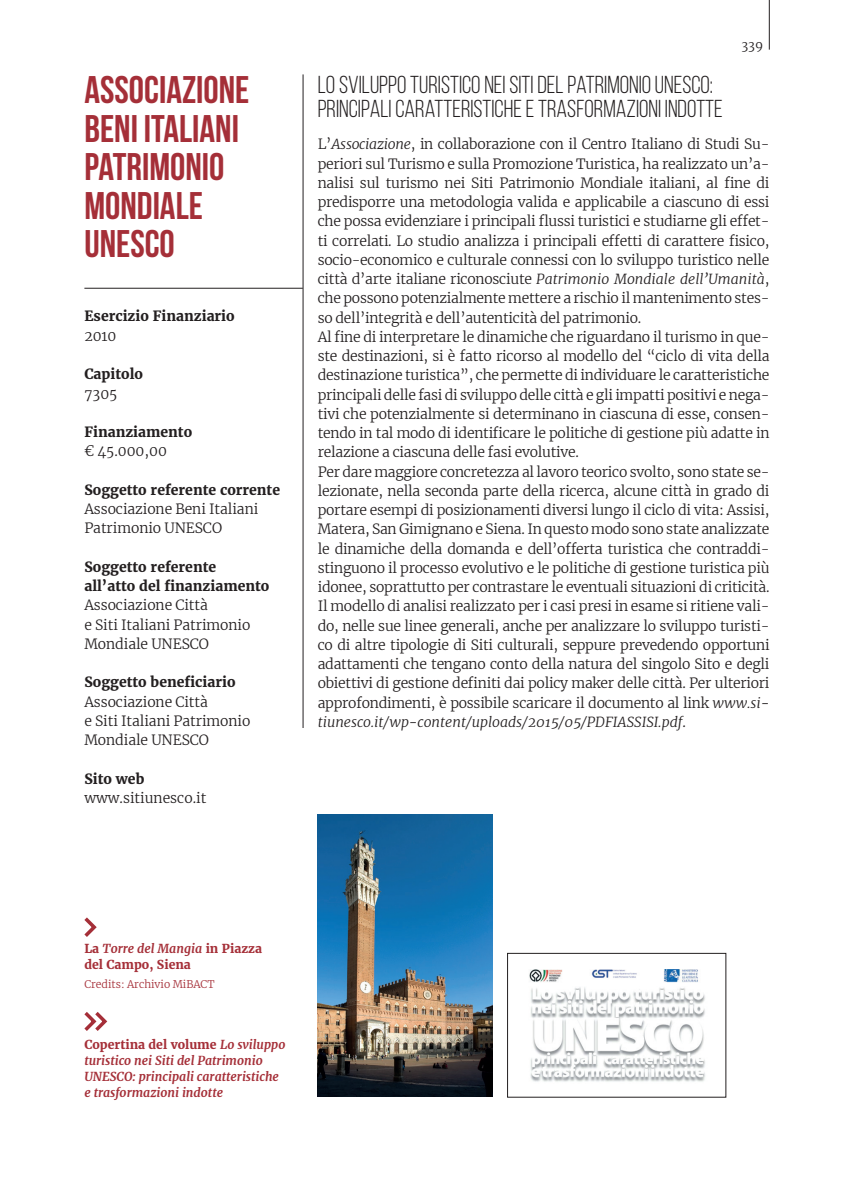
<style>
.page{position:relative;width:844px;height:1191px;background:#fff}
.page>*{position:absolute;margin:0;border:0;box-sizing:border-box;transform-origin:0 0}
.t1{font:700 38.5px/38.5px "Bebas Neue";color:#a52f38}
.t2{font:24.5px/24.5px "Bebas Neue";color:#231f20}
.t3{font:300 14px/19.2px "Merriweather";letter-spacing:-.02em;color:#231f20}
.t4{font:700 14px/19.2px "Merriweather";color:#231f20}
.t5{font:300 14px "Merriweather";color:#231f20}
.t6{font:italic 700 12.25px/15.8px "Merriweather";color:#a52f38}
.t7{font:700 12.25px/15.8px "Merriweather";color:#a52f38}
.t8{font:300 12.25px "Merriweather";color:#231f20}
.t9{font:300 10.5px "Merriweather";color:#a52f38}
.s1{font-style:italic}
.s2{font-style:normal}
</style>
<div class="page">
<hr style="left:768px;top:0;width:1px;height:50px;background:#231f20">
<hr style="left:303px;top:74px;width:1px;height:654px;background:#231f20">
<hr style="left:84px;top:288px;width:219px;height:1px;background:#231f20">
<svg style="left:84px;top:917px;width:13px;height:20px"></svg>
<svg style="left:84px;top:1012px;width:24px;height:19px"></svg>
<img style="left:317px;top:814px;width:175px;height:282px">
<img style="left:529px;top:970px;width:176px;height:112px">
<div style="left:507px;top:953px;width:218px;height:144px;border:1px solid #231f20"></div>
<h1 class="t1" style="left:84px;top:70px;width:166px">ASSOCIAZIONE<br>BENI ITALIANI<br>PATRIMONIO<br>MONDIALE<br>UNESCO</h1>
<p class="t4" style="left:84px;top:307px;width:152px">Esercizio Finanziario</p>
<p class="t3" style="left:84px;top:326px;width:34px">2010</p>
<p class="t4" style="left:84px;top:365px;width:60px">Capitolo</p>
<p class="t3" style="left:84px;top:383px;width:34px">7305</p>
<p class="t4" style="left:84px;top:422px;width:109px">Finanziamento</p>
<p class="t3" style="left:84px;top:441px;width:84px">€ 45.000,00</p>
<p class="t4" style="left:84px;top:480px;width:197px">Soggetto referente corrente</p>
<p class="t3" style="left:84px;top:499px;width:175px">Associazione Beni Italiani<br>Patrimonio UNESCO</p>
<p class="t4" style="left:84px;top:557px;width:186px">Soggetto referente all’atto del finanziamento</p>
<p class="t3" style="left:84px;top:595px;width:167px">Associazione Città<br>e Siti Italiani Patrimonio<br>Mondiale UNESCO</p>
<p class="t4" style="left:84px;top:673px;width:153px">Soggetto beneficiario</p>
<p class="t3" style="left:84px;top:691px;width:167px">Associazione Città<br>e Siti Italiani Patrimonio<br>Mondiale UNESCO</p>
<p class="t4" style="left:84px;top:769px;width:61px">Sito web</p>
<p class="t5" style="left:84px;top:788px;width:123px">www.sitiunesco.it</p>
<h2 class="t2" style="left:317px;top:72px;width:406px">LO SVILUPPO TURISTICO NEI SITI DEL PATRIMONIO UNESCO:<br>PRINCIPALI CARATTERISTICHE E TRASFORMAZIONI INDOTTE</h2>
<p class="t8" style="left:741px;top:37px;width:23px">339</p>
<p class="t3" style="left:317px;top:134px;width:453px">L’<span class="s1">Associazione</span>, in collaborazione con il Centro Italiano di Studi Su&shy;periori sul Turismo e sulla Promozione Turistica, ha realizzato un’a&shy;nalisi sul turismo nei Siti Patrimonio Mondiale italiani, al fine di predisporre una metodologia valida e applicabile a ciascuno di essi che possa evidenziare i principali flussi turistici e studiarne gli effet&shy;ti correlati. Lo studio analizza i principali effetti di carattere fisico, socio-economico e culturale connessi con lo sviluppo turistico nelle città d’arte italiane riconosciute <span class="s1">Patrimonio Mondiale dell’Umanità</span>, che possono potenzialmente mettere a rischio il mantenimento stes&shy;so dell’integrità e dell’autenticità del patrimonio.<br>Al fine di interpretare le dinamiche che riguardano il turismo in que&shy;ste destinazioni, si è fatto ricorso al modello del “ciclo di vita della destinazione turistica”, che permette di individuare le caratteristiche principali delle fasi di sviluppo delle città e gli impatti positivi e nega&shy;tivi che potenzialmente si determinano in ciascuna di esse, consen&shy;tendo in tal modo di identificare le politiche di gestione più adatte in relazione a ciascuna delle fasi evolutive.<br>Per dare maggiore concretezza al lavoro teorico svolto, sono state se&shy;lezionate, nella seconda parte della ricerca, alcune città in grado di portare esempi di posizionamenti diversi lungo il ciclo di vita: Assisi, Matera, San Gimignano e Siena. In questo modo sono state analizzate le dinamiche della domanda e dell’offerta turistica che contraddi&shy;stinguono il processo evolutivo e le politiche di gestione turistica più idonee, soprattutto per contrastare le eventuali situazioni di criticità.<br>Il modello di analisi realizzato per i casi presi in esame si ritiene vali&shy;do, nelle sue linee generali, anche per analizzare lo sviluppo turisti&shy;co di altre tipologie di Siti culturali, seppure prevedendo opportuni adattamenti che tengano conto della natura del singolo Sito e degli obiettivi di gestione definiti dai policy maker delle città. Per ulteriori approfondimenti, è possibile scaricare il documento al link <span class="s1">www.si&shy;tiunesco.it/wp-content/uploads/2015/05/PDFIASSISI.pdf</span>.</p>
<p class="t7" style="left:84px;top:941px;width:179px">La <span class="s1">Torre del Mangia</span> in Piazza del Campo, Siena</p>
<p class="t9" style="left:84px;top:977px;width:132px">Credits: Archivio MiBACT</p>
<p class="t6" style="left:84px;top:1037px;width:202px"><span class="s2">Copertina del volume</span> Lo sviluppo turistico nei Siti del Patrimonio<br>UNESCO: principali caratteristiche e trasformazioni indotte</p>
</div>
